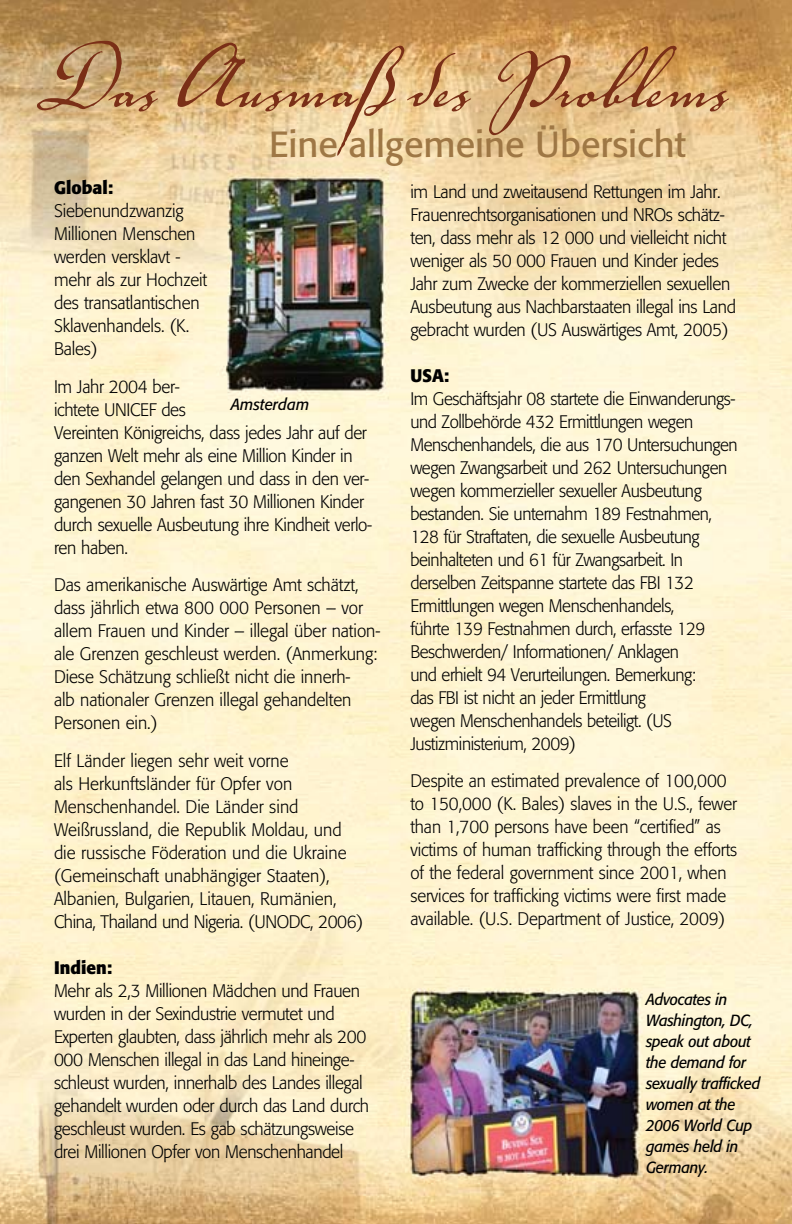
<style>
.page{position:relative;width:792px;height:1224px;background:#fff}
.page>*{position:absolute;margin:0;border:0;box-sizing:border-box;transform-origin:0 0}
.t1{font:120px "Voluta Script";color:#7a2f17}
.t2{font:36px "Formata";color:#9e7745}
.t3{font:300 18px/23px "Formata";letter-spacing:-.02em;color:#000;scale:.95 1}
.t4{font:300 18px/23px "Formata";letter-spacing:-.02em;color:#000;scale:.94 1}
.t5{font:300 18px/23px "Formata";color:#000;scale:.95 1}
.t6{font:700 18px "Formata";color:#000;scale:.95 1}
.t7{font:italic 16px/21px "Formata";letter-spacing:-.02em;color:#000;scale:.93 1}
.t8{font:italic 16px "Formata";color:#000;scale:.95 1}
</style>
<div class="page">
<img style="left:0;top:0;width:792px;height:1224px">
<h1 class="t1" style="left:30px;top:-6px;width:699px">Das Ausmaß des Problems</h1>
<h2 class="t2" style="left:269px;top:122px;width:419px">Eine allgemeine Übersicht</h2>
<p class="t6" style="left:54px;top:177px;width:64px">Global:</p>
<p class="t3" style="left:54px;top:200px;width:163px">Siebenundzwanzig<br>Millionen Menschen werden versklavt - mehr als zur Hochzeit des transatlantischen<br>Sklavenhandels. (K.<br>Bales)</p>
<p class="t3" style="left:54px;top:375px;width:336px">Im Jahr 2004 ber-<br>ichtete UNICEF des<br>Vereinten Königreichs, dass jedes Jahr auf der ganzen Welt mehr als eine Million Kinder in den Sexhandel gelangen und dass in den ver&shy;gangenen 30 Jahren fast 30 Millionen Kinder durch sexuelle Ausbeutung ihre Kindheit verlo&shy;ren haben.</p>
<p class="t3" style="left:54px;top:573px;width:345px">Das amerikanische Auswärtige Amt schätzt, dass jährlich etwa 800 000 Personen – vor allem Frauen und Kinder – illegal über nation&shy;ale Grenzen geschleust werden. (Anmerkung:<br>Diese Schätzung schließt nicht die innerh-<br>alb nationaler Grenzen illegal gehandelten Personen ein.)</p>
<p class="t5" style="left:54px;top:749px;width:327px">Elf Länder liegen sehr weit vorne<br>als Herkunftsländer für Opfer von Menschenhandel. Die Länder sind Weißrussland, die Republik Moldau, und die russische Föderation und die Ukraine (Gemeinschaft unabhängiger Staaten), Albanien, Bulgarien, Litauen, Rumänien, China, Thailand und Nigeria. (UNODC, 2006)</p>
<p class="t6" style="left:54px;top:956px;width:63px">Indien:</p>
<p class="t3" style="left:54px;top:979px;width:333px">Mehr als 2,3 Millionen Mädchen und Frauen wurden in der Sexindustrie vermutet und Experten glaubten, dass jährlich mehr als 200<br>000 Menschen illegal in das Land hineinge&shy;schleust wurden, innerhalb des Landes illegal gehandelt wurden oder durch das Land durch geschleust wurden. Es gab schätzungsweise drei Millionen Opfer von Menschenhandel</p>
<p class="t8" style="left:231px;top:395px;width:84px">Amsterdam</p>
<p class="t3" style="left:410px;top:180px;width:344px">im Land und zweitausend Rettungen im Jahr.<br>Frauenrechtsorganisationen und NROs schätz&shy;ten, dass mehr als 12 000 und vielleicht nicht weniger als 50 000 Frauen und Kinder jedes Jahr zum Zwecke der kommerziellen sexuellen Ausbeutung aus Nachbarstaaten illegal ins Land gebracht wurden (US Auswärtiges Amt, 2005)</p>
<p class="t6" style="left:410px;top:364px;width:42px">USA:</p>
<p class="t4" style="left:410px;top:387px;width:350px">Im Geschäftsjahr 08 startete die Einwanderungs&shy;und Zollbehörde 432 Ermittlungen wegen Menschenhandels, die aus 170 Untersuchungen wegen Zwangsarbeit und 262 Untersuchungen wegen kommerzieller sexueller Ausbeutung bestanden. Sie unternahm 189 Festnahmen, 128 für Straftaten, die sexuelle Ausbeutung beinhalteten und 61 für Zwangsarbeit. In derselben Zeitspanne startete das FBI 132<br>Ermittlungen wegen Menschenhandels,<br>führte 139 Festnahmen durch, erfasste 129<br>Beschwerden/ Informationen/ Anklagen<br>und erhielt 94 Verurteilungen. Bemerkung:<br>das FBI ist nicht an jeder Ermittlung<br>wegen Menschenhandels beteiligt. (US Justizministerium, 2009)</p>
<p class="t4" style="left:410px;top:770px;width:349px">Despite an estimated prevalence of 100,000 to 150,000 (K. Bales) slaves in the U.S., fewer than 1,700 persons have been “certified” as victims of human trafficking through the efforts of the federal government since 2001, when services for trafficking victims were first made available. (U.S. Department of Justice, 2009)</p>
<p class="t7" style="left:646px;top:989px;width:125px">Advocates in<br>Washington, DC, speak out about the demand for sexually trafficked women at the<br>2006 World Cup games held in<br>Germany.</p>
</div>
